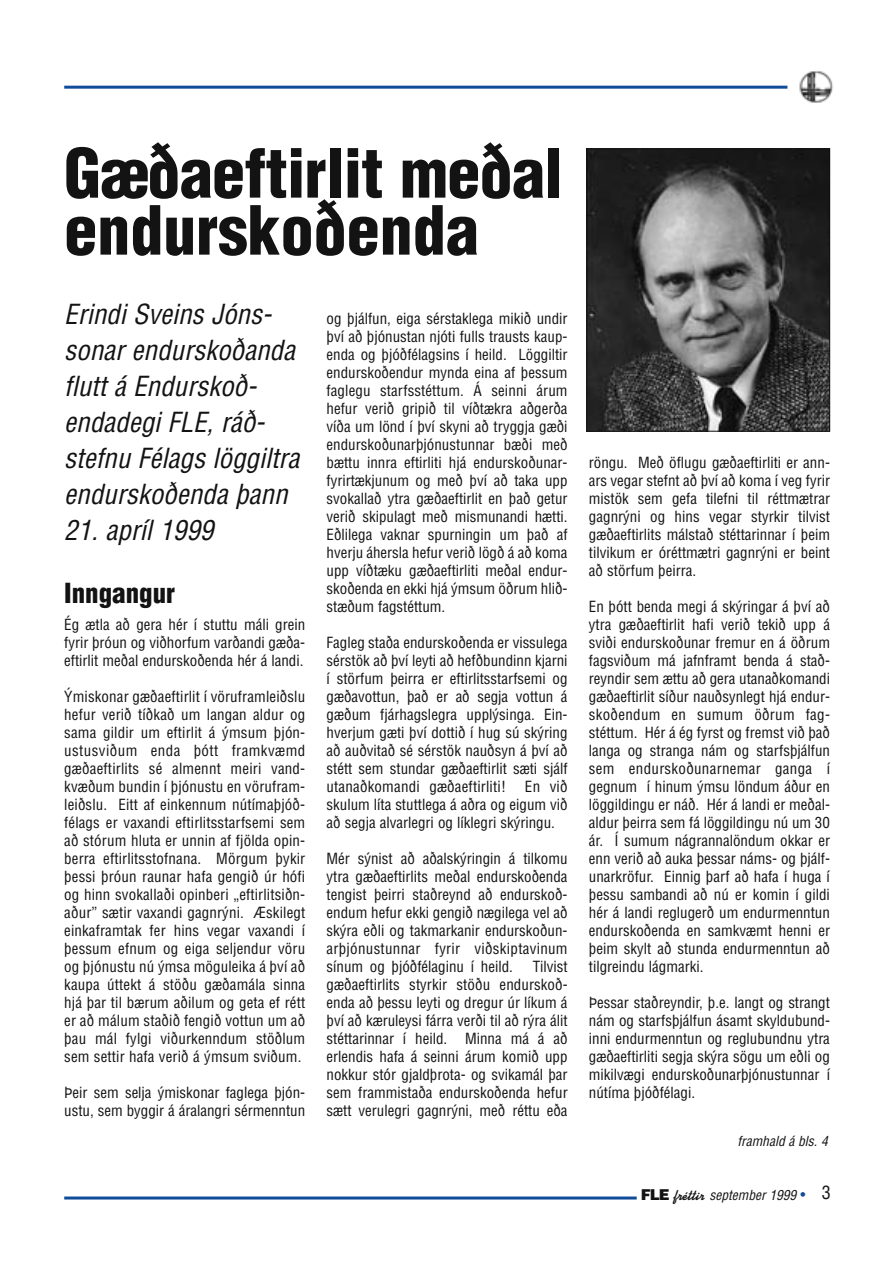
<style>
.page{position:relative;width:893px;height:1262px;background:#fff}
.page>*{position:absolute;margin:0;border:0;box-sizing:border-box;transform-origin:0 0}
.t1{font:900 condensed 66px/57px "Helvetica";letter-spacing:-.01em;color:#141314}
.t2{font:italic condensed 27px/36px "Helvetica";color:#141314}
.t3{font:900 condensed 27px "Helvetica";color:#141314}
.t4{font:condensed 15px/18px "Helvetica";color:#141314;text-align:justify}
.t5{font:italic condensed 13.5px "Helvetica";color:#141314}
.s1{font-weight:900;font-style:normal;font-stretch:normal;font-size:15px}
.s2{font-family:"Koffee D";font-weight:700;font-style:normal;font-stretch:normal;font-size:15px}
.s3{font-style:normal;font-size:15px;color:#104c99}
.s4{font-style:normal;font-size:18px}
</style>
<div class="page">
<hr style="left:64px;top:86px;width:723px;height:3px;background:#104c99">
<hr style="left:64px;top:1196px;width:572px;height:3px;background:#104c99">
<img style="left:799px;top:71px;width:34px;height:32px">
<img style="left:588px;top:151px;width:240px;height:278px">
<div style="left:586px;top:149px;width:244px;height:282px;border:1px solid #141314"></div>
<h1 class="t1" style="left:64px;top:151px;width:500px">Gæðaeftirlit meðal endurskoðenda</h1>
<h2 class="t2" style="left:64px;top:298px;width:237px">Erindi Sveins Jóns&shy;sonar endurskoðanda flutt á Endurskoð&shy;endadegi FLE, ráð&shy;stefnu Félags löggiltra endurskoðenda þann</h2>
<h2 class="t2" style="left:64px;top:514px;width:151px">21. apríl 1999</h2>
<h2 class="t3" style="left:64px;top:583px;width:112px">Inngangur</h2>
<p class="t4" style="left:64px;top:617px;width:242px">Ég ætla að gera hér í stuttu máli grein fyrir þróun og viðhorfum varðandi gæða&shy;eftirlit meðal endurskoðenda hér á landi.</p>
<p class="t4" style="left:64px;top:689px;width:242px">Ýmiskonar gæðaeftirlit í vöruframleiðslu hefur verið tíðkað um langan aldur og sama gildir um eftirlit á ýmsum þjón&shy;ustusviðum enda þótt framkvæmd gæðaeftirlits sé almennt meiri vand&shy;kvæðum bundin í þjónustu en vörufram&shy;leiðslu. Eitt af einkennum nútímaþjóð&shy;félags er vaxandi eftirlitsstarfsemi sem að stórum hluta er unnin af fjölda opin&shy;berra eftirlitsstofnana. Mörgum þykir þessi þróun raunar hafa gengið úr hófi og hinn svokallaði opinberi „eftirlitsiðn&shy;aður” sætir vaxandi gagnrýni. Æskilegt einkaframtak fer hins vegar vaxandi í þessum efnum og eiga seljendur vöru og þjónustu nú ýmsa möguleika á því að kaupa úttekt á stöðu gæðamála sinna hjá þar til bærum aðilum og geta ef rétt er að málum staðið fengið vottun um að þau mál fylgi viðurkenndum stöðlum sem settir hafa verið á ýmsum sviðum.</p>
<p class="t4" style="left:64px;top:1085px;width:242px">Þeir sem selja ýmiskonar faglega þjón&shy;ustu, sem byggir á áralangri sérmenntun</p>
<p class="t4" style="left:326px;top:311px;width:242px">og þjálfun, eiga sérstaklega mikið undir því að þjónustan njóti fulls trausts kaup&shy;enda og þjóðfélagsins í heild. Löggiltir endurskoðendur mynda eina af þessum faglegu starfsstéttum. Á seinni árum hefur verið gripið til víðtækra aðgerða víða um lönd í því skyni að tryggja gæði endurskoðunarþjónustunnar bæði með bættu innra eftirliti hjá endurskoðunar&shy;fyrirtækjunum og með því að taka upp svokallað ytra gæðaeftirlit en það getur verið skipulagt með mismunandi hætti.<br>Eðlilega vaknar spurningin um það af hverju áhersla hefur verið lögð á að koma upp víðtæku gæðaeftirliti meðal endur&shy;skoðenda en ekki hjá ýmsum öðrum hlið&shy;stæðum fagstéttum.</p>
<p class="t4" style="left:326px;top:635px;width:242px">Fagleg staða endurskoðenda er vissulega sérstök að því leyti að hefðbundinn kjarni í störfum þeirra er eftirlitsstarfsemi og gæðavottun, það er að segja vottun á gæðum fjárhagslegra upplýsinga. Ein&shy;hverjum gæti því dottið í hug sú skýring að auðvitað sé sérstök nauðsyn á því að stétt sem stundar gæðaeftirlit sæti sjálf utanaðkomandi gæðaeftirliti!</p>
<p class="t4" style="left:326px;top:779px;width:242px;text-indent:198px">En við skulum líta stuttlega á aðra og eigum við að segja alvarlegri og líklegri skýringu.</p>
<p class="t4" style="left:326px;top:851px;width:242px">Mér sýnist að aðalskýringin á tilkomu ytra gæðaeftirlits meðal endurskoðenda tengist þeirri staðreynd að endurskoð&shy;endum hefur ekki gengið nægilega vel að skýra eðli og takmarkanir endurskoðun&shy;arþjónustunnar fyrir viðskiptavinum sínum og þjóðfélaginu í heild.</p>
<p class="t4" style="left:326px;top:959px;width:242px;text-indent:206px">Tilvist gæðaeftirlits styrkir stöðu endurskoð&shy;enda að þessu leyti og dregur úr líkum á því að kæruleysi fárra verði til að rýra álit stéttarinnar í heild. Minna má á að erlendis hafa á seinni árum komið upp nokkur stór gjaldþrota- og svikamál þar sem frammistaða endurskoðenda hefur sætt verulegri gagnrýni, með réttu eða</p>
<p class="t4" style="left:589px;top:455px;width:242px">röngu. Með öflugu gæðaeftirliti er ann&shy;ars vegar stefnt að því að koma í veg fyrir mistök sem gefa tilefni til réttmætrar gagnrýni og hins vegar styrkir tilvist gæðaeftirlits málstað stéttarinnar í þeim tilvikum er óréttmætri gagnrýni er beint að störfum þeirra.</p>
<p class="t4" style="left:589px;top:599px;width:242px">En þótt benda megi á skýringar á því að ytra gæðaeftirlit hafi verið tekið upp á sviði endurskoðunar fremur en á öðrum fagsviðum má jafnframt benda á stað&shy;reyndir sem ættu að gera utanaðkomandi gæðaeftirlit síður nauðsynlegt hjá endur&shy;skoðendum en sumum öðrum fag&shy;stéttum. Hér á ég fyrst og fremst við það langa og stranga nám og starfsþjálfun sem endurskoðunarnemar ganga í gegnum í hinum ýmsu löndum áður en löggildingu er náð. Hér á landi er meðal&shy;aldur þeirra sem fá löggildingu nú um 30 ár. Í sumum nágrannalöndum okkar er enn verið að auka þessar náms- og þjálf&shy;unarkröfur. Einnig þarf að hafa í huga í þessu sambandi að nú er komin í gildi hér á landi reglugerð um endurmenntun endurskoðenda en samkvæmt henni er þeim skylt að stunda endurmenntun að tilgreindu lágmarki.</p>
<p class="t4" style="left:589px;top:995px;width:242px">Þessar staðreyndir, þ.e. langt og strangt nám og starfsþjálfun ásamt skyldubund&shy;inni endurmenntun og reglubundnu ytra gæðaeftirliti segja skýra sögu um eðli og mikilvægi endurskoðunarþjónustunnar í nútíma þjóðfélagi.</p>
<p class="t5" style="left:737px;top:1135px;width:92px">framhald á bls. 4</p>
<p class="t5" style="left:641px;top:1189px;width:191px"><span class="s1">FLE</span> <span class="s2">fréttir</span> september 1999 <span class="s3">•</span> <span class="s4">3</span></p>
</div>
